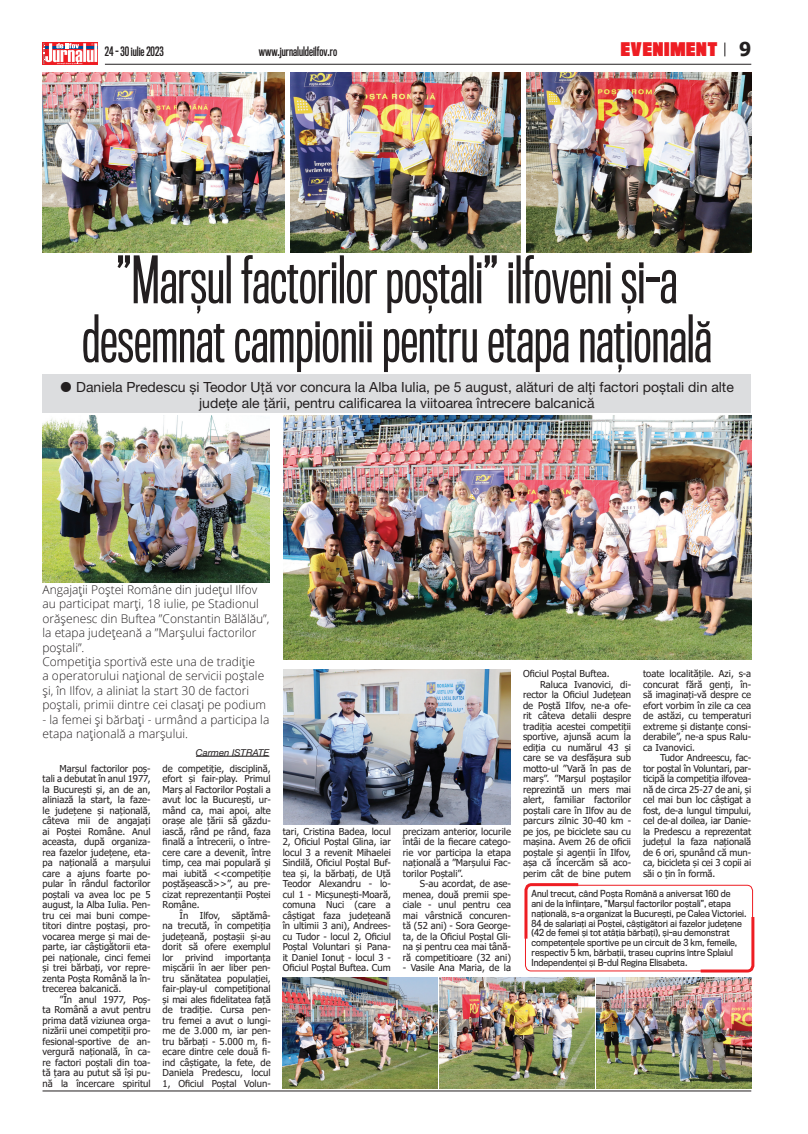
<style>
.page{position:relative;width:808px;height:1134px;background:#fff}
.page>*{position:absolute;margin:0;border:0;box-sizing:border-box;transform-origin:0 0}
.t1{font:60px/59px "Titling Gothic FB Comp";color:#231f20;text-align:center}
.t2{font:700 19.1px "Tahoma";color:#231f20}
.t3{font:900 17.3px "Titling Gothic FB Comp";letter-spacing:.05em;color:#ee1d23}
.t4{font:14px/16.4px "Helvetica Neue";color:#231f20}
.t5{font:300 12px/14.4px "Open Sans";color:#231f20}
.t6{font:600 12px "Titling Gothic FB Comp";color:#231f20}
.t7{font:9.5px/10.5px "Tahoma";color:#231f20;text-align:justify}
.t8{font:italic 9.5px "Helvetica Neue";color:#231f20}
.t9{font:9px/9.8px "Titling Gothic FB Narrow";color:#231f20}
</style>
<div class="page">
<svg style="left:43px;top:43px;width:55px;height:22px"></svg>
<hr style="left:45px;top:46px;width:53px;height:2px;background:#014d95">
<svg style="left:43px;top:43px;width:54px;height:21px"></svg>
<hr style="left:43px;top:1090px;width:708px;height:1px;background:#231f20">
<hr style="left:105px;top:64px;width:646px;height:1px;background:#231f20">
<svg style="left:724px;top:43px;width:1px;height:13px"></svg>
<img style="left:283px;top:416px;width:468px;height:244px">
<img style="left:283px;top:669px;width:227px;height:156px">
<img style="left:283px;top:977px;width:154px;height:111px">
<img style="left:597px;top:977px;width:154px;height:111px">
<img style="left:440px;top:977px;width:154px;height:111px">
<img style="left:42px;top:72px;width:243px;height:180px">
<img style="left:291px;top:72px;width:230px;height:180px">
<img style="left:526px;top:72px;width:225px;height:180px">
<img style="left:43px;top:416px;width:226px;height:166px">
<div style="left:42px;top:374px;width:709px;height:39px;background:#dcdddf"></div>
<hr style="left:196px;top:756px;width:73px;height:1px;background:#231f20">
<div style="left:525px;top:885px;width:228px;height:86px;border:1px solid #ee1d23;border-radius:6px"></div>
<svg style="left:524px;top:883px;width:57px;height:59px"></svg>
<svg style="left:698px;top:914px;width:57px;height:59px"></svg>
<p class="t6" style="left:105px;top:44px;width:60px">24 - 30 iulie 2023</p>
<p class="t6" style="left:259px;top:44px;width:80px">www.jurnaluldeilfov.ro</p>
<h2 class="t2" style="left:739px;top:36px;width:14px">9</h2>
<h3 class="t3" style="left:621px;top:38px;width:98px">EVENIMENT</h3>
<h1 class="t1" style="left:82px;top:251px;width:631px">”Marșul factorilor poștali” ilfoveni și-a desemnat campionii pentru etapa națională</h1>
<h3 class="t4" style="left:199px;top:380px;width:536px;text-indent:-123px">Daniela Predescu și Teodor Uță vor concura la Alba Iulia, pe 5 august, alături de alți factori poștali din alte județe ale țării, pentru calificarea la viitoarea întrecere balcanică</h3>
<p class="t5" style="left:42px;top:582px;width:228px">Angajaţii Poştei Române din județul Ilfov au participat marți, 18 iulie, pe Stadionul orășenesc din Buftea ”Constantin Bălălău”, la etapa județeană a ”Marşului factorilor poştali”.<br>Competiţia sportivă este una de tradiţie<br>a operatorului naţional de servicii poştale și, în Ilfov, a aliniat la start 30 de factori poștali, primii dintre cei clasați pe podium</p>
<p class="t5" style="left:42px;top:712px;width:228px">- la femei și bărbați - urmând a participa la etapa națională a marșului.</p>
<p class="t8" style="left:196px;top:745px;width:75px">Carmen ISTRATE</p>
<p class="t7" style="left:43px;top:764px;width:110px;text-indent:17px">Marşul factorilor poş&shy;tali a debutat în anul 1977, la Bucureşti şi, an de an, aliniază la start, la faze&shy;le județene și națională, câteva mii de angajaţi ai Poştei Române. Anul aceasta, după organiza&shy;rea fazelor județene, eta&shy;pa națională a marșului care a ajuns foarte po&shy;pular în rândul factorilor poștali va avea loc pe 5 august, la Alba Iulia. Pen&shy;tru cei mai buni compe&shy;titori dintre poștași, pro&shy;vocarea merge și mai de&shy;parte, iar câștigătorii eta&shy;pei naționale, cinci femei și trei bărbați, vor repre&shy;zenta Poșta Română la în&shy;trecerea balcanică.</p>
<p class="t7" style="left:43px;top:995px;width:110px;text-indent:17px">”În anul 1977, Poş&shy;ta Română a avut pentru prima dată viziunea orga&shy;nizării unei competiţii pro&shy;fesional-sportive de an&shy;vergură naţională, în ca&shy;re factori poştali din toa&shy;tă ţara au putut să îşi pu&shy;nă la încercare spiritul</p>
<p class="t7" style="left:163px;top:764px;width:110px">de competiţie, disciplină, efort şi fair-play. Primul Marş al Factorilor Poştali a avut loc la Bucureşti, ur&shy;mând ca, mai apoi, alte oraşe ale ţării să găzdu&shy;iască, rând pe rând, faza finală a întrecerii, o între&shy;cere care a devenit, între timp, cea mai populară şi mai iubită &lt;&lt;competiţie poştăşească&gt;&gt;”, au pre&shy;cizat reprezentanții Poștei Române.</p>
<p class="t7" style="left:163px;top:911px;width:110px;text-indent:17px">În Ilfov, săptămâ&shy;na trecută, în competiția județeană, poștașii -și-au dorit să ofere exemplul lor privind importanța mișcării în aer liber pen&shy;tru sănătatea populației, fair-play-ul competițional și mai ales fidelitatea față de tradiție. Cursa pen&shy;tru femei a avut o lungi&shy;me de 3.000 m, iar pen&shy;tru bărbați - 5.000 m, fi&shy;ecare dintre cele două fi&shy;ind câștigate, la fete, de Daniela Predescu, locul 1, Oficiul Poștal Volun-</p>
<p class="t7" style="left:283px;top:827px;width:110px">tari, Cristina Badea, locul 2, Oficiul Poștal Glina, iar locul 3 a revenit Mihaelei Sindilă, Oficiul Poștal Buf&shy;tea și, la bărbați, de Uță Teodor Alexandru - lo&shy;cul 1 - Micșunești-Moară, comuna Nuci (care a câștigat faza județeană în ultimii 3 ani), Andrees&shy;cu Tudor - locul 2, Oficiul Poștal Voluntari și Pana&shy;it Daniel Ionuț - locul 3 - Oficiul Poștal Buftea. Cum</p>
<p class="t7" style="left:403px;top:827px;width:110px">precizam anterior, locurile întâi de la fiecare catego&shy;rie vor participa la etapa națională a ”Marșului Fac&shy;torilor Poștali”.</p>
<p class="t7" style="left:403px;top:879px;width:110px;text-indent:17px">S-au acordat, de ase&shy;menea, două premii spe&shy;ciale - unul pentru cea mai vârstnică concuren&shy;tă (52 ani) - Sora George&shy;ta, de la Oficiul Poștal Gli&shy;na și pentru cea mai tână&shy;ră competitioare (32 ani)</p>
<p class="t7" style="left:403px;top:963px;width:110px">- Vasile Ana Maria, de la</p>
<p class="t7" style="left:523px;top:669px;width:88px">Oficiul Poștal Buftea.</p>
<p class="t7" style="left:540px;top:679px;width:93px">Raluca Ivanovici, di-</p>
<p class="t7" style="left:523px;top:690px;width:110px">rector la Oficiul Județean</p>
<p class="t7" style="left:523px;top:700px;width:110px">de Poștă Ilfov, ne-a ofe-</p>
<p class="t7" style="left:523px;top:711px;width:110px">rit câteva detalii despre</p>
<p class="t7" style="left:523px;top:721px;width:110px">tradiția acestei competiții</p>
<p class="t7" style="left:523px;top:732px;width:110px">sportive, ajunsă acum la</p>
<p class="t7" style="left:523px;top:742px;width:110px">ediția cu numărul 43 și</p>
<p class="t7" style="left:523px;top:753px;width:110px">care se va desfășura sub</p>
<p class="t7" style="left:523px;top:763px;width:110px">motto-ul ”Vară în pas de</p>
<p class="t7" style="left:523px;top:774px;width:110px">marș”. ”Marșul poștașilor</p>
<p class="t7" style="left:523px;top:784px;width:110px">reprezintă un mers mai</p>
<p class="t7" style="left:523px;top:795px;width:110px">alert, familiar factorilor</p>
<p class="t7" style="left:523px;top:805px;width:110px">poștali care în Ilfov au de</p>
<p class="t7" style="left:523px;top:816px;width:110px">parcurs zilnic 30-40 km -</p>
<p class="t7" style="left:523px;top:826px;width:110px">pe jos, pe biciclete sau cu</p>
<p class="t7" style="left:523px;top:837px;width:110px">mașina. Avem 26 de oficii</p>
<p class="t7" style="left:523px;top:847px;width:110px">poștale și agenții în Ilfov,</p>
<p class="t7" style="left:523px;top:858px;width:110px">așa că încercăm să aco-</p>
<p class="t7" style="left:523px;top:868px;width:110px">perim cât de bine putem</p>
<p class="t7" style="left:643px;top:669px;width:110px">toate localitățile. Azi, s-a concurat fără genți, în&shy;să imaginați-vă despre ce efort vorbim în zile ca cea de astăzi, cu temperaturi extreme și distanțe consi&shy;derabile”, ne-a spus Ralu&shy;ca Ivanovici.</p>
<p class="t7" style="left:643px;top:753px;width:110px;text-indent:17px">Tudor Andreescu, fac&shy;tor poștal în Voluntari, par&shy;ticipă la competiția ilfovea&shy;nă de circa 25-27 de ani, și cel mai bun loc câștigat a fost, de-a lungul timpului, cel de-al doilea, iar Danie&shy;la Predescu a reprezentat județul la faza națională de 6 ori, spunând că mun&shy;ca, bicicleta și cei 3 copii ai săi o țin în formă.</p>
<p class="t9" style="left:531px;top:889px;width:216px">Anul trecut, când Poșta Română a aniversat 160 de<br>ani de la înființare, ”Marșul factorilor poștali”, etapa națională, s-a organizat la București, pe Calea Victoriei.<br>84 de salariaţi ai Poștei, câștigători ai fazelor județene (42 de femei și tot atâția bărbați), și-au demonstrat competențele sportive pe un circuit de 3 km, femeile, respectiv 5 km, bărbații, traseu cuprins între Splaiul Independenței și B-dul Regina Elisabeta.</p>
</div>
